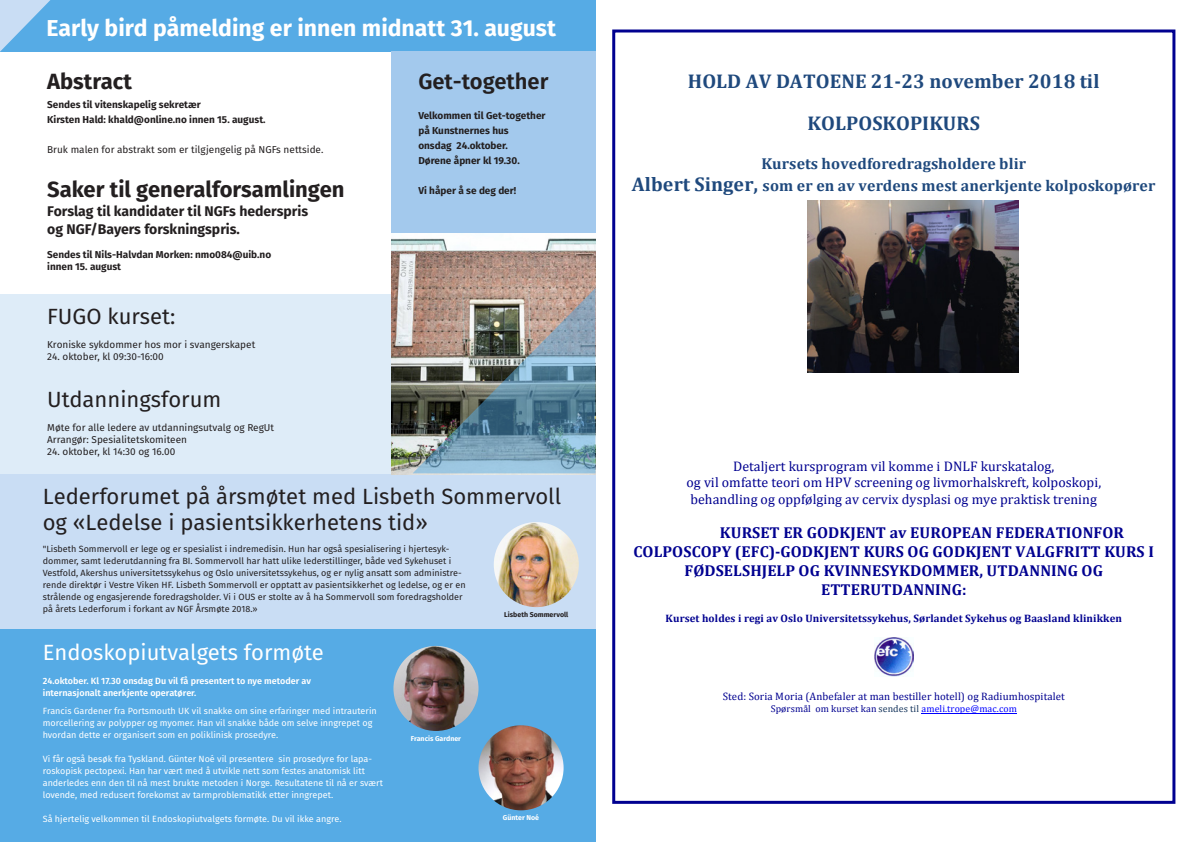
<style>
.page{position:relative;width:1191px;height:842px;background:#fff}
.page>*{position:absolute;margin:0;border:0;box-sizing:border-box;transform-origin:0 0}
.t1{font:700 23px "Fira Sans";color:#fff}
.t2{font:22px/26.4px "Fira Sans";color:#231f20}
.t3{font:700 22px "Fira Sans";color:#231f20}
.t4{font:22px "Fira Sans";color:#fff}
.t5{font:600 22px "Fira Sans";color:#231f20}
.t6{font:700 19.9px/42.2px "Cambria";color:#1f497d;text-align:center}
.t7{font:700 15.8px "Cambria";letter-spacing:.005em;color:#000090}
.t8{font:700 15.8px/22.3px "Cambria";letter-spacing:.005em;color:#1f497d;text-align:center}
.t9{font:700 14px/18.4px "Fira Sans";color:#231f20}
.t10{font:13.9px/16.4px "Cambria";letter-spacing:.005em;color:#000090;text-align:center}
.t11{font:700 10.8px "Cambria";letter-spacing:.01em;color:#000090}
.t12{font:10.8px "Cambria";letter-spacing:.01em;color:#000090}
.t13{font:700 10px/15px "Fira Sans";color:#231f20}
.t14{font:10px/12px "Fira Sans";color:#231f20}
.t15{font:9.8px "Cambria";letter-spacing:.005em;color:#000090}
.t16{font:9px/12px "Fira Sans";color:#fff}
.t17{font:9px/12px "Fira Sans";color:#231f20}
.t18{font:600 9px/12px "Fira Sans";color:#fff}
.t19{font:700 7px "Fira Sans";color:#fff}
.t20{font:700 7px "Fira Sans";color:#231f20}
.s1{font-size:19.9px}
.s2{color:#17365d}
.s3{color:#00f}
</style>
<div class="page">
<div style="left:0;top:0;width:595px;height:52px;background:#56abe5"></div>
<div style="left:0;top:294px;width:405px;height:192px;background:#deecf8"></div>
<div style="left:0;top:474px;width:595px;height:166px;background:#c9ddf4"></div>
<div style="left:391px;top:52px;width:204px;height:422px;background:#a3c9ed"></div>
<img style="left:494px;top:522px;width:85px;height:85px;border-radius:43px">
<svg style="left:0;top:0;width:50px;height:52px"></svg>
<div style="left:0;top:629px;width:595px;height:213px;background:#56abe5"></div>
<img style="left:393px;top:646px;width:85px;height:85px;border-radius:43px">
<img style="left:478px;top:725px;width:85px;height:85px;border-radius:43px">
<hr style="left:0;top:0;width:43px;height:1px;background:#56abe5">
<div style="left:612px;top:30px;width:563px;height:774px;border:3px solid #000090"></div>
<img style="left:807px;top:200px;width:211px;height:173px">
<img style="left:874px;top:637px;width:40px;height:40px">
<hr style="left:921px;top:713px;width:96px;height:1px;background:#00f">
<img style="left:391px;top:233px;width:204px;height:241px">
<img style="left:412px;top:288px;width:183px;height:185px">
<h1 class="t1" style="left:46px;top:12px;width:511px">Early bird påmelding er innen midnatt 31. august</h1>
<h2 class="t3" style="left:47px;top:65px;width:86px">Abstract</h2>
<p class="t13" style="left:47px;top:97px;width:220px">Sendes til vitenskapelig sekretær<br>Kirsten Hald: khald@online.no innen 15. august.</p>
<p class="t14" style="left:47px;top:143px;width:278px">Bruk malen for abstrakt som er tilgjengelig på NGFs nettside.</p>
<h2 class="t3" style="left:47px;top:174px;width:299px">Saker til generalforsamlingen</h2>
<h3 class="t9" style="left:47px;top:202px;width:262px">Forslag til kandidater til NGFs hederspris og NGF/Bayers forskningspris.</h3>
<p class="t13" style="left:47px;top:249px;width:225px;line-height:12px">Sendes til Nils-Halvdan Morken: nmo084@uib.no innen 15. august</p>
<h2 class="t2" style="left:47px;top:303px;width:130px">FUGO kurset:</h2>
<p class="t14" style="left:47px;top:339px;width:210px">Kroniske sykdommer hos mor i svangerskapet</p>
<p class="t14" style="left:47px;top:351px;width:118px">24. oktober, kl 09:30-16:00</p>
<h2 class="t2" style="left:47px;top:386px;width:176px">Utdanningsforum</h2>
<p class="t14" style="left:47px;top:421px;width:228px">Møte for alle ledere av utdanningsutvalg og RegUt<br>Arrangør: Spesialitetskomiteen</p>
<p class="t14" style="left:47px;top:445px;width:130px">24. oktober, kl 14:30 og 16.00</p>
<h2 class="t5" style="left:418px;top:65px;width:132px">Get-together</h2>
<p class="t13" style="left:418px;top:108px;width:129px">Velkommen til Get-together på Kunstnernes hus<br>onsdag 24.oktober.<br>Dørene åpner kl 19.30.</p>
<p class="t13" style="left:418px;top:183px;width:99px">Vi håper å se deg der!</p>
<h2 class="t2" style="left:43px;top:483px;width:520px">Lederforumet på årsmøtet med Lisbeth Sommervoll og «Ledelse i pasientsikkerhetens tid»</h2>
<p class="t17" style="left:43px;top:543px;width:424px">"Lisbeth Sommervoll er lege og er spesialist i indremedisin. Hun har også spesialisering i hjertesyk&shy;dommer, samt lederutdanning fra BI. Sommervoll har hatt ulike lederstillinger, både ved Sykehuset i Vestfold, Akershus universitetssykehus og Oslo universitetssykehus, og er nylig ansatt som administre&shy;rende direktør i Vestre Viken HF. Lisbeth Sommervoll er opptatt av pasientsikkerhet og ledelse, og er en strålende og engasjerende foredragsholder. Vi i OUS er stolte av å ha Sommervoll som foredragsholder på årets Lederforum i forkant av NGF Årsmøte 2018.»</p>
<p class="t20" style="left:504px;top:609px;width:65px">Lisbeth Sommervoll</p>
<h2 class="t4" style="left:43px;top:637px;width:283px">Endoskopiutvalgets formøte</h2>
<p class="t18" style="left:43px;top:675px;width:270px">24.oktober. Kl 17.30 onsdag Du vil få presentert to nye metoder av internasjonalt anerkjente operatører.</p>
<p class="t16" style="left:43px;top:705px;width:335px">Francis Gardener fra Portsmouth UK vil snakke om sine erfaringer med intrauterin morcellering av polypper og myomer. Han vil snakke både om selve inngrepet og hvordan dette er organisert som en poliklinisk prosedyre.</p>
<p class="t16" style="left:43px;top:753px;width:342px">Vi får også besøk fra Tyskland. Günter Noé vil presentere sin prosedyre for lapa&shy;roskopisk pectopexi. Han har vært med å utvikle nett som festes anatomisk litt anderledes enn den til nå mest brukte metoden i Norge. Resultatene til nå er svært lovende, med redusert forekomst av tarmproblematikk etter inngrepet.</p>
<p class="t16" style="left:43px;top:813px;width:300px">Så hjertelig velkommen til Endoskopiutvalgets formøte. Du vil ikke angre.</p>
<p class="t19" style="left:411px;top:733px;width:52px">Francis Gardner</p>
<p class="t19" style="left:503px;top:813px;width:38px">Günter Noé</p>
<h3 class="t6" style="left:688px;top:59px;width:413px">HOLD AV DATOENE 21-23 november 2018 til<br>KOLPOSKOPIKURS</h3>
<h3 class="t8" style="left:632px;top:151px;width:525px">Kursets hovedforedragsholdere blir<br><span class="s1">Albert Singer,</span> som er en av verdens mest anerkjente kolposkopører</h3>
<h3 class="t10" style="left:686px;top:458px;width:416px">Detaljert kursprogram vil komme i DNLF kurskatalog,<br>og vil omfatte teori om HPV screening og livmorhalskreft, kolposkopi, behandling og oppfølging av cervix dysplasi og mye praktisk trening</h3>
<h3 class="t7" style="left:720px;top:522px;width:405px">KURSET ER GODKJENT av EUROPEAN FEDERATIONFOR</h3>
<h3 class="t7" style="left:633px;top:541px;width:522px">COLPOSCOPY (EFC)-GODKJENT KURS OG GODKJENT VALGFRITT KURS I</h3>
<h3 class="t7" style="left:684px;top:560px;width:420px">FØDSELSHJELP OG KVINNESYKDOMMER, UTDANNING OG</h3>
<h3 class="t7" style="left:821px;top:578px;width:147px">ETTERUTDANNING:</h3>
<p class="t11" style="left:665px;top:610px;width:458px">Kurset holdes i regi av Oslo Universitetssykehus, Sørlandet Sykehus og Baasland klinikken</p>
<p class="t12" style="left:722px;top:690px;width:344px">Sted: Soria Moria (Anbefaler at man bestiller hotell) og Radiumhospitalet</p>
<p class="t15" style="left:770px;top:703px;width:248px">Spørsmål om kurset kan <span class="s2">sendes til</span> <span class="s3">ameli.trope@mac.com</span></p>
</div>
